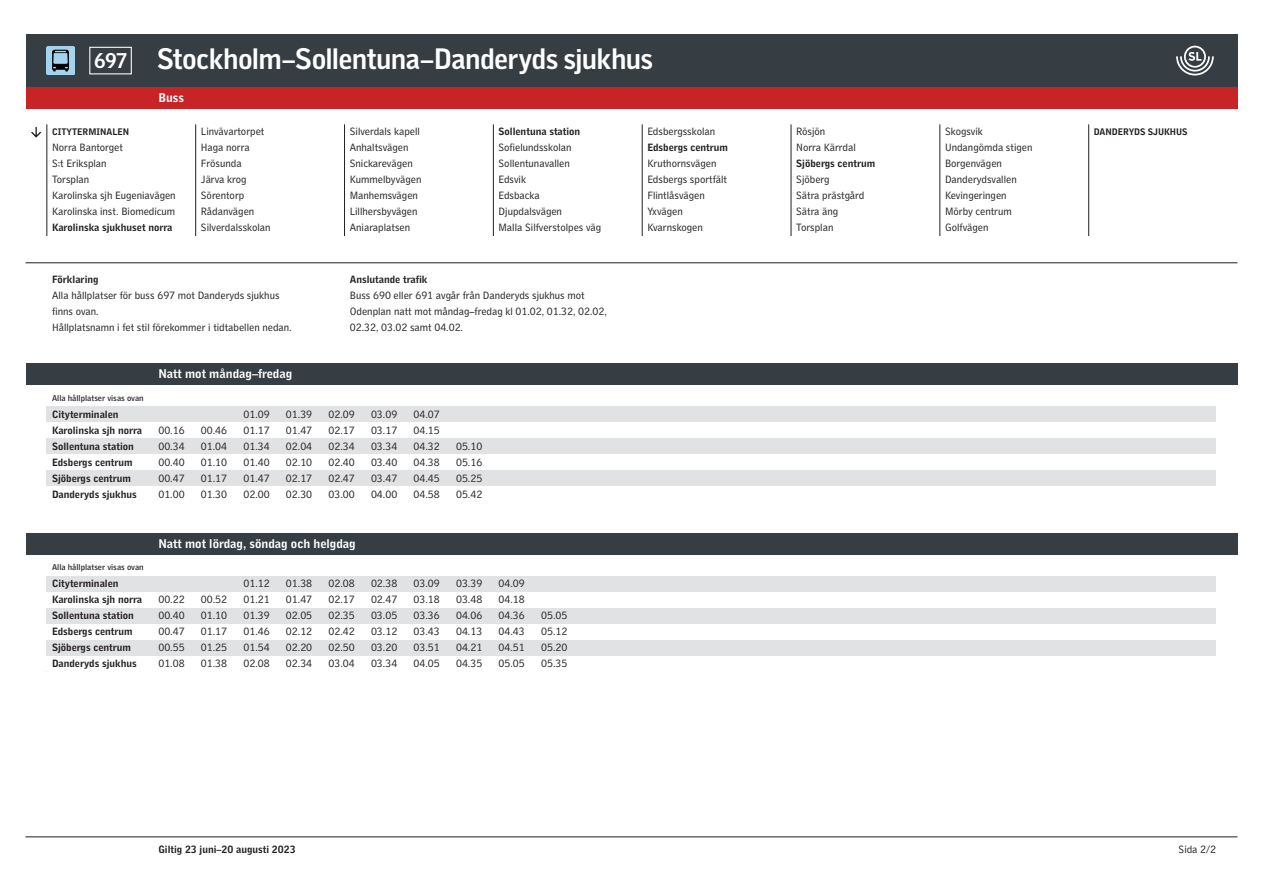
<style>
.page{position:relative;width:1263px;height:893px;background:#fff}
.page>*{position:absolute;margin:0;border:0;box-sizing:border-box;transform-origin:0 0}
.Sidhuvud_-_Destinati{font:700 28.2px "SL Gothic Display";letter-spacing:-.005em;color:#fff}
.Sidhuvud_-_Linjenumm{font:700 20.25px "SL Gothic Display";color:#fff}
.Veckodag{font:700 12.75px "SL Gothic Timetable 2";color:#fff}
.Hållplats_tider{font:10.65px/15.9px "SL Gothic Timetable 2";color:#231f20;text-align:justify}
.Tidtabell_-_Station{font:700 10.65px "SL Gothic Timetable 2";color:#231f20}
.Hållplats_tider-2{font:700 10.65px "SL Gothic Timetable 2";color:#231f20}
.Förklaring_-_Text{font:10.65px "SL Gothic Timetable 2";color:#231f20}
.Sidfot_-_Pagina{font:10.65px "SL Gothic Timetable 2";color:#231f20}
.Hållplats_tider-3{font:700 9.6px "SL Gothic Timetable 2";color:#231f20}
.Tidtabell_-_Förklari{font:500 8.55px "SL Gothic Timetable 2";color:#231f20}
</style>
<div class="page">
<div style="left:26px;top:34px;width:1211px;height:53px;background:#363e43"></div>
<img style="left:47px;top:47px;width:27px;height:27px">
<div style="left:26px;top:87px;width:1211px;height:21px;background:#c82428"></div>
<hr style="left:26px;top:837px;width:1211px;height:1px;background:#231f20">
<svg style="left:1176px;top:46px;width:38px;height:29px"></svg>
<div style="left:89px;top:47px;width:43px;height:27px;border:1px solid #fff"></div>
<hr style="left:47px;top:124px;width:1px;height:112px;background:#231f20">
<hr style="left:195px;top:124px;width:1px;height:112px;background:#231f20">
<hr style="left:344px;top:124px;width:1px;height:112px;background:#231f20">
<hr style="left:493px;top:124px;width:1px;height:112px;background:#231f20">
<hr style="left:642px;top:124px;width:1px;height:112px;background:#231f20">
<hr style="left:791px;top:124px;width:1px;height:112px;background:#231f20">
<hr style="left:940px;top:124px;width:1px;height:112px;background:#231f20">
<hr style="left:1088px;top:124px;width:1px;height:112px;background:#231f20">
<div style="left:26px;top:364px;width:1211px;height:21px;background:#363e43"></div>
<hr style="left:26px;top:263px;width:1211px;height:1px;background:#231f20">
<svg style="left:31px;top:127px;width:10px;height:11px"></svg>
<div style="left:26px;top:533px;width:1211px;height:21px;background:#363e43"></div>
<div style="left:47px;top:576px;width:1169px;height:16px;background:#e1e2e4"></div>
<div style="left:47px;top:608px;width:1169px;height:16px;background:#e1e2e4"></div>
<div style="left:47px;top:639px;width:1169px;height:16px;background:#e1e2e4"></div>
<div style="left:47px;top:406px;width:1169px;height:16px;background:#e1e2e4"></div>
<div style="left:47px;top:438px;width:1169px;height:16px;background:#e1e2e4"></div>
<div style="left:47px;top:470px;width:1169px;height:16px;background:#e1e2e4"></div>
<p class="Sidhuvud_-_Linjenumm" style="left:94px;top:47px;width:34px">697</p>
<p class="Sidhuvud_-_Destinati" style="left:157px;top:40px;width:497px">Stockholm–Sollentuna–Danderyds sjukhus</p>
<p class="Veckodag" style="left:158px;top:90px;width:27px">Buss</p>
<p class="Hållplats_tider-3" style="left:52px;top:126px;width:79px">CITYTERMINALEN</p>
<p class="Hållplats_tider" style="left:52px;top:140px;width:72px">Norra Bantorget</p>
<p class="Hållplats_tider" style="left:52px;top:155px;width:56px">S:t Eriksplan</p>
<p class="Hållplats_tider" style="left:52px;top:171px;width:39px">Torsplan</p>
<p class="Hållplats_tider" style="left:52px;top:187px;width:125px">Karolinska sjh Eugeniavägen</p>
<p class="Hållplats_tider" style="left:52px;top:203px;width:125px">Karolinska inst. Biomedicum</p>
<p class="Hållplats_tider-2" style="left:52px;top:221px;width:122px">Karolinska sjukhuset norra</p>
<p class="Hållplats_tider" style="left:201px;top:124px;width:71px;text-align:left">Linvävartorpet<br>Haga norra<br>Frösunda<br>Järva krog<br>Sörentorp<br>Rådanvägen<br>Silverdalsskolan</p>
<p class="Hållplats_tider" style="left:350px;top:124px;width:73px;text-align:left">Silverdals kapell<br>Anhaltsvägen<br>Snickarevägen<br>Kummelbyvägen<br>Manhemsvägen<br>Lillhersbyvägen<br>Aniaraplatsen</p>
<p class="Hållplats_tider-2" style="left:499px;top:125px;width:83px">Sollentuna station</p>
<p class="Hållplats_tider" style="left:499px;top:140px;width:104px;text-align:left">Sofielundsskolan<br>Sollentunavallen<br>Edsvik<br>Edsbacka<br>Djupdalsvägen<br>Malla Silfverstolpes väg</p>
<p class="Hållplats_tider-2" style="left:52px;top:273px;width:48px">Förklaring</p>
<p class="Hållplats_tider" style="left:52px;top:288px;width:229px">Alla hållplatser för buss 697 mot Danderyds sjukhus finns ovan.</p>
<p class="Hållplats_tider" style="left:52px;top:319px;width:241px">Hållplatsnamn i fet stil förekommer i tidtabellen nedan.</p>
<p class="Tidtabell_-_Förklari" style="left:52px;top:393px;width:93px">Alla hållplatser visas ovan</p>
<p class="Veckodag" style="left:158px;top:367px;width:135px">Natt mot måndag–fredag</p>
<p class="Hållplats_tider-2" style="left:350px;top:273px;width:79px">Anslutande trafik</p>
<p class="Hållplats_tider" style="left:350px;top:288px;width:259px;text-align:left">Buss 690 eller 691 avgår från Danderyds sjukhus mot<br>Odenplan natt mot måndag–fredag kl 01.02, 01.32, 02.02,<br>02.32, 03.02 samt 04.02.</p>
<p class="Tidtabell_-_Station" style="left:52px;top:408px;width:68px">Cityterminalen</p>
<p class="Tidtabell_-_Station" style="left:52px;top:424px;width:92px">Karolinska sjh norra</p>
<p class="Tidtabell_-_Station" style="left:52px;top:440px;width:83px">Sollentuna station</p>
<p class="Tidtabell_-_Station" style="left:52px;top:456px;width:82px">Edsbergs centrum</p>
<p class="Tidtabell_-_Station" style="left:52px;top:472px;width:80px">Sjöbergs centrum</p>
<p class="Tidtabell_-_Station" style="left:52px;top:488px;width:86px">Danderyds sjukhus</p>
<p class="Hållplats_tider" style="left:158px;top:422px;width:28px">00.16<br>00.34<br>00.40<br>00.47<br>01.00</p>
<p class="Förklaring_-_Text" style="left:201px;top:424px;width:28px">00.46</p>
<p class="Förklaring_-_Text" style="left:201px;top:440px;width:28px">01.04</p>
<p class="Förklaring_-_Text" style="left:201px;top:456px;width:28px">01.10</p>
<p class="Förklaring_-_Text" style="left:201px;top:472px;width:28px">01.17</p>
<p class="Förklaring_-_Text" style="left:201px;top:488px;width:28px">01.30</p>
<p class="Hållplats_tider" style="left:243px;top:406px;width:28px">01.09<br>01.17<br>01.34<br>01.40<br>01.47<br>02.00</p>
<p class="Hållplats_tider" style="left:286px;top:406px;width:28px">01.39<br>01.47<br>02.04<br>02.10<br>02.17<br>02.30</p>
<p class="Hållplats_tider" style="left:328px;top:406px;width:28px">02.09<br>02.17<br>02.34<br>02.40<br>02.47<br>03.00</p>
<p class="Hållplats_tider" style="left:371px;top:406px;width:28px">03.09<br>03.17<br>03.34<br>03.40<br>03.47<br>04.00</p>
<p class="Hållplats_tider" style="left:414px;top:406px;width:28px">04.07<br>04.15<br>04.32<br>04.38<br>04.45<br>04.58</p>
<p class="Hållplats_tider" style="left:456px;top:438px;width:28px">05.10<br>05.16<br>05.25<br>05.42</p>
<p class="Tidtabell_-_Förklari" style="left:52px;top:562px;width:93px">Alla hållplatser visas ovan</p>
<p class="Tidtabell_-_Station" style="left:52px;top:578px;width:68px">Cityterminalen</p>
<p class="Tidtabell_-_Station" style="left:52px;top:593px;width:92px">Karolinska sjh norra</p>
<p class="Tidtabell_-_Station" style="left:52px;top:609px;width:83px">Sollentuna station</p>
<p class="Tidtabell_-_Station" style="left:52px;top:625px;width:82px">Edsbergs centrum</p>
<p class="Tidtabell_-_Station" style="left:52px;top:641px;width:80px">Sjöbergs centrum</p>
<p class="Tidtabell_-_Station" style="left:52px;top:657px;width:86px">Danderyds sjukhus</p>
<p class="Veckodag" style="left:158px;top:536px;width:199px">Natt mot lördag, söndag och helgdag</p>
<p class="Hållplats_tider" style="left:158px;top:592px;width:28px">00.22<br>00.40<br>00.47<br>00.55<br>01.08</p>
<p class="Förklaring_-_Text" style="left:201px;top:593px;width:28px">00.52</p>
<p class="Förklaring_-_Text" style="left:201px;top:609px;width:28px">01.10</p>
<p class="Förklaring_-_Text" style="left:201px;top:625px;width:28px">01.17</p>
<p class="Förklaring_-_Text" style="left:201px;top:641px;width:28px">01.25</p>
<p class="Förklaring_-_Text" style="left:201px;top:657px;width:28px">01.38</p>
<p class="Hållplats_tider" style="left:243px;top:576px;width:28px">01.12<br>01.21<br>01.39<br>01.46<br>01.54<br>02.08</p>
<p class="Hållplats_tider" style="left:286px;top:576px;width:28px">01.38<br>01.47<br>02.05<br>02.12<br>02.20<br>02.34</p>
<p class="Hållplats_tider" style="left:328px;top:576px;width:28px">02.08<br>02.17<br>02.35<br>02.42<br>02.50<br>03.04</p>
<p class="Hållplats_tider" style="left:371px;top:576px;width:28px">02.38<br>02.47<br>03.05<br>03.12<br>03.20<br>03.34</p>
<p class="Hållplats_tider" style="left:414px;top:576px;width:28px">03.09<br>03.18<br>03.36<br>03.43<br>03.51<br>04.05</p>
<p class="Hållplats_tider" style="left:456px;top:576px;width:28px">03.39<br>03.48<br>04.06<br>04.13<br>04.21<br>04.35</p>
<p class="Hållplats_tider" style="left:499px;top:576px;width:28px">04.09<br>04.18<br>04.36<br>04.43<br>04.51<br>05.05</p>
<p class="Hållplats_tider" style="left:541px;top:608px;width:28px">05.05<br>05.12<br>05.20<br>05.35</p>
<p class="Hållplats_tider" style="left:647px;top:124px;width:69px">Edsbergsskolan</p>
<p class="Hållplats_tider-2" style="left:647px;top:141px;width:82px">Edsbergs centrum</p>
<p class="Hållplats_tider" style="left:647px;top:155px;width:81px;text-align:left">Kruthornsvägen<br>Edsbergs sportfält<br>Flintlåsvägen<br>Yxvägen<br>Kvarnskogen</p>
<p class="Hållplats_tider" style="left:796px;top:124px;width:61px">Rösjön<br>Norra Kärrdal</p>
<p class="Hållplats_tider-2" style="left:796px;top:157px;width:80px">Sjöbergs centrum</p>
<p class="Hållplats_tider" style="left:796px;top:171px;width:70px;text-align:left">Sjöberg<br>Sätra prästgård<br>Sätra äng<br>Torsplan</p>
<p class="Hållplats_tider" style="left:945px;top:124px;width:89px;text-align:left">Skogsvik<br>Undangömda stigen<br>Borgenvägen<br>Danderydsvallen<br>Kevingeringen<br>Mörby centrum<br>Golfvägen</p>
<p class="Hållplats_tider-3" style="left:1094px;top:126px;width:95px">DANDERYDS SJUKHUS</p>
<p class="Hållplats_tider-2" style="left:158px;top:843px;width:139px">Giltig 23 juni–20 augusti 2023</p>
<p class="Sidfot_-_Pagina" style="left:1178px;top:843px;width:39px">Sida 2/2</p>
</div>
